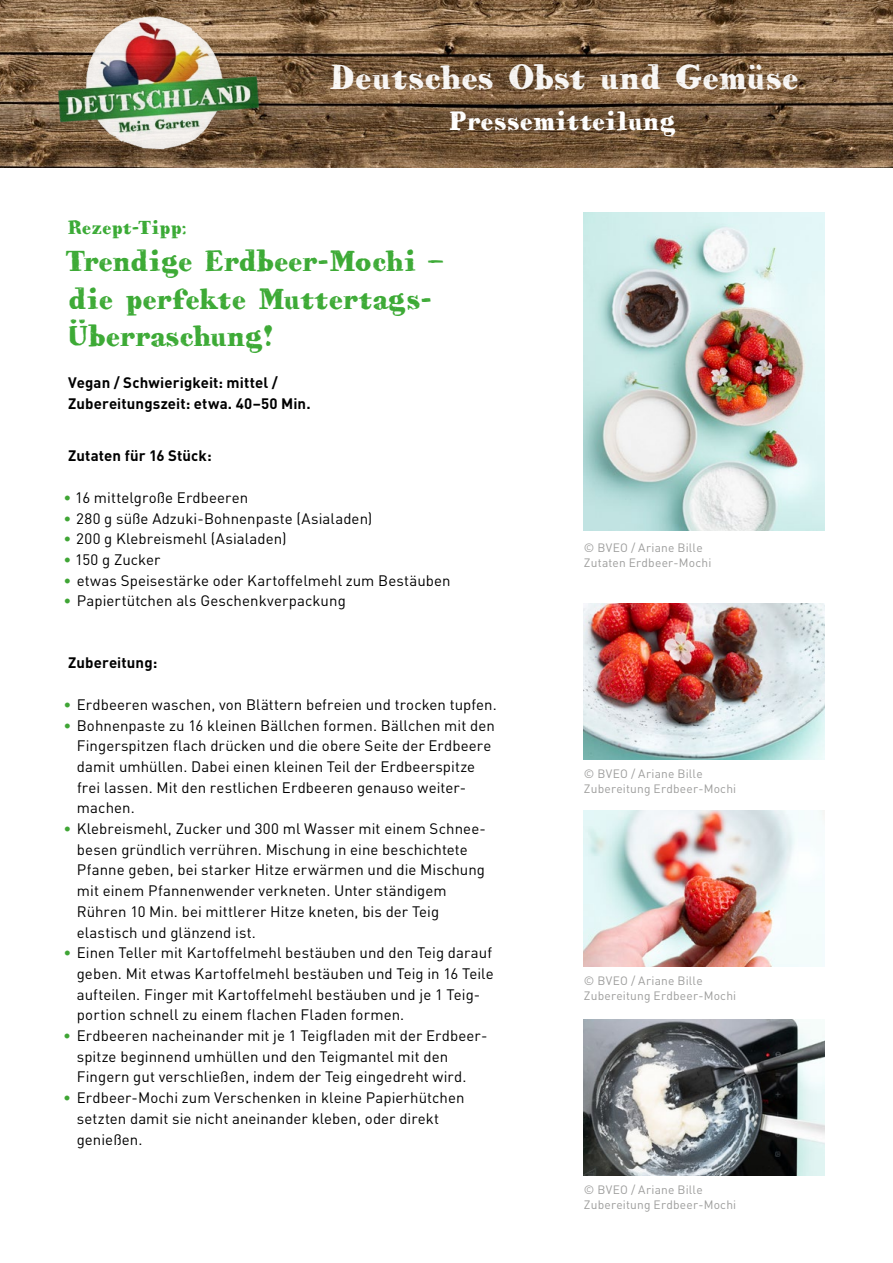
<style>
.page{position:relative;width:893px;height:1263px;background:#fff}
.page>*{position:absolute;margin:0;border:0;box-sizing:border-box;transform-origin:0 0}
.t1{font:34.5px "HVD Bodedo";color:#fff}
.t2{font:30px/37.5px "HVD Bodedo";letter-spacing:-.01em;color:#3daa36}
.t3{font:27px "HVD Bodedo";letter-spacing:-.005em;color:#fff}
.t4{font:19.5px "HVD Bodedo";letter-spacing:-.005em;color:#3aaa35}
.t5{font:15px/20.7px "DIN Pro";letter-spacing:.005em;color:#000}
.t6{font:700 15px/21.6px "DIN Pro";letter-spacing:.005em;color:#000}
.t7{font:12px/15px "DIN Pro";letter-spacing:.015em;color:#9d9d9c}
.s1{color:#3fa535}
</style>
<div class="page">
<img style="left:0;top:0;width:518px;height:167px">
<img style="left:518px;top:0;width:375px;height:167px">
<img style="left:53px;top:9px;width:211px;height:151px">
<img style="left:584px;top:603px;width:241px;height:157px">
<img style="left:584px;top:810px;width:241px;height:157px">
<img style="left:584px;top:1019px;width:241px;height:157px">
<img style="left:584px;top:213px;width:241px;height:318px">
<h1 class="t1" style="left:330px;top:55px;width:471px">Deutsches Obst und Gemüse</h1>
<h3 class="t3" style="left:450px;top:104px;width:228px">Pressemitteilung</h3>
<h3 class="t4" style="left:67px;top:215px;width:120px">Rezept-Tipp:</h3>
<h2 class="t2" style="left:65px;top:242px;width:379px">Trendige Erdbeer-Mochi – die perfekte Muttertags-<br>Überraschung!</h2>
<p class="t6" style="left:68px;top:370px;width:244px">Vegan / Schwierigkeit: mittel /<br>Zubereitungszeit: etwa. 40–50 Min.</p>
<p class="t6" style="left:68px;top:443px;width:145px">Zutaten für 16 Stück:</p>
<p class="t5" style="left:63px;top:485px;width:186px"><span class="s1">•</span> 16 mittelgroße Erdbeeren</p>
<p class="t5" style="left:63px;top:506px;width:311px"><span class="s1">•</span> 280 g süße Adzuki-Bohnenpaste (Asialaden)</p>
<p class="t5" style="left:63px;top:527px;width:225px"><span class="s1">•</span> 200 g Klebreismehl (Asialaden)</p>
<p class="t5" style="left:63px;top:548px;width:99px"><span class="s1">•</span> 150 g Zucker</p>
<p class="t5" style="left:63px;top:568px;width:389px"><span class="s1">•</span> etwas Speisestärke oder Kartoffelmehl zum Bestäuben</p>
<p class="t5" style="left:63px;top:589px;width:284px"><span class="s1">•</span> Papiertütchen als Geschenkverpackung</p>
<p class="t6" style="left:68px;top:650px;width:91px">Zubereitung:</p>
<p class="t5" style="left:63px;top:692px;width:435px"><span class="s1">•</span> Erdbeeren waschen, von Blättern befreien und trocken tupfen.</p>
<p class="t5" style="left:77px;top:713px;width:420px;text-indent:-13px"><span class="s1">•</span> Bohnenpaste zu 16 kleinen Bällchen formen. Bällchen mit den Fingerspitzen flach drücken und die obere Seite der Erdbeere damit umhüllen. Dabei einen kleinen Teil der Erdbeerspitze frei lassen. Mit den restlichen Erdbeeren genauso weiter&shy;machen.</p>
<p class="t5" style="left:77px;top:817px;width:411px;text-indent:-13px"><span class="s1">•</span> Klebreismehl, Zucker und 300 ml Wasser mit einem Schnee&shy;besen gründlich verrühren. Mischung in eine beschichtete Pfanne geben, bei starker Hitze erwärmen und die Mischung mit einem Pfannenwender verkneten. Unter ständigem Rühren 10 Min. bei mittlerer Hitze kneten, bis der Teig elastisch und glänzend ist.</p>
<p class="t5" style="left:77px;top:941px;width:418px;text-indent:-13px"><span class="s1">•</span> Einen Teller mit Kartoffelmehl bestäuben und den Teig darauf geben. Mit etwas Kartoffelmehl bestäuben und Teig in 16 Teile aufteilen. Finger mit Kartoffelmehl bestäuben und je 1 Teig&shy;portion schnell zu einem flachen Fladen formen.</p>
<p class="t5" style="left:77px;top:1024px;width:412px;text-indent:-13px"><span class="s1">•</span> Erdbeeren nacheinander mit je 1 Teigfladen mit der Erdbeer&shy;spitze beginnend umhüllen und den Teigmantel mit den<br>Fingern gut verschließen, indem der Teig eingedreht wird.</p>
<p class="t5" style="left:77px;top:1086px;width:389px;text-indent:-13px"><span class="s1">•</span> Erdbeer-Mochi zum Verschenken in kleine Papierhütchen setzten damit sie nicht aneinander kleben, oder direkt genießen.</p>
<p class="t7" style="left:584px;top:539px;width:129px">© BVEO / Ariane Bille<br>Zutaten Erdbeer-Mochi</p>
<p class="t7" style="left:584px;top:765px;width:154px">© BVEO / Ariane Bille<br>Zubereitung Erdbeer-Mochi</p>
<p class="t7" style="left:584px;top:972px;width:154px">© BVEO / Ariane Bille<br>Zubereitung Erdbeer-Mochi</p>
<p class="t7" style="left:584px;top:1181px;width:154px">© BVEO / Ariane Bille<br>Zubereitung Erdbeer-Mochi</p>
</div>
